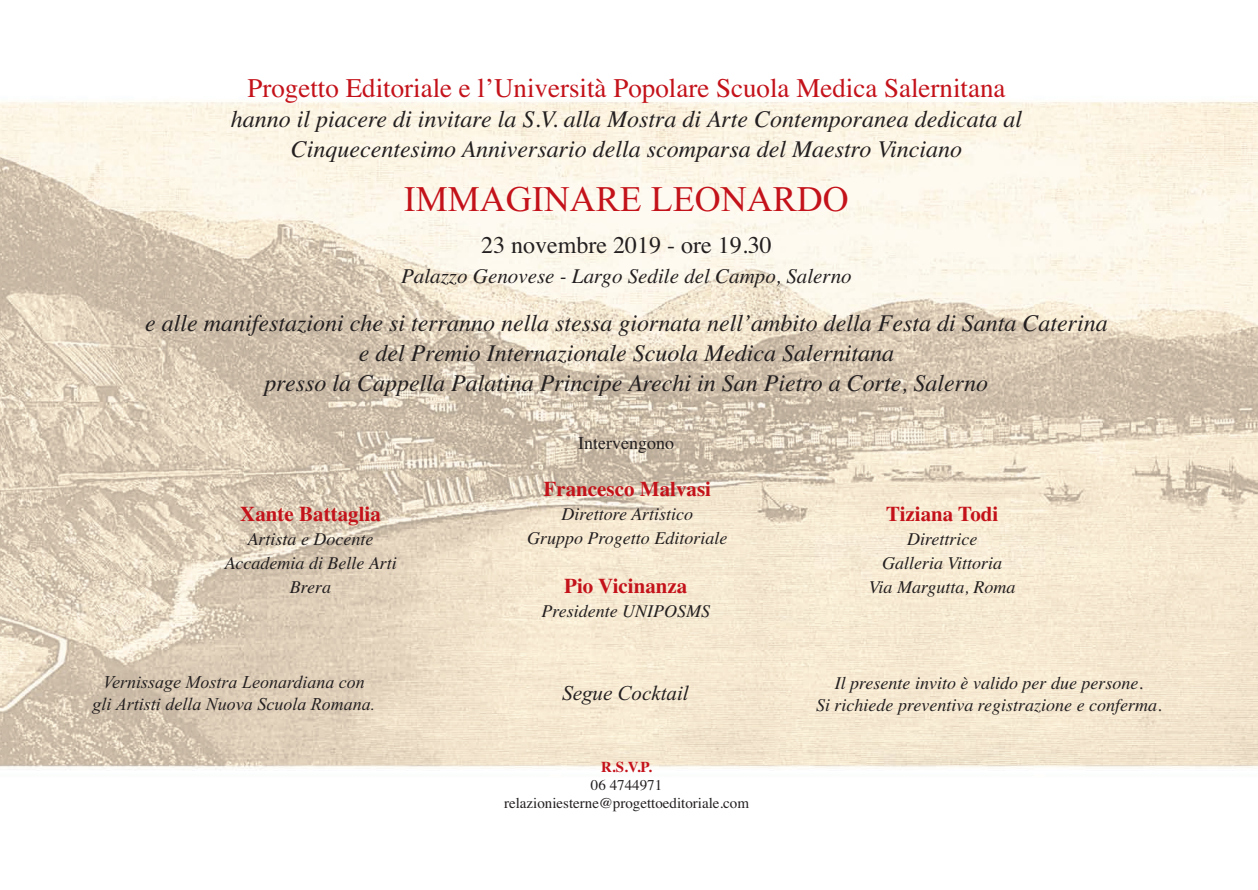
<style>
.page{position:relative;width:1258px;height:890px;background:#fff}
.page>*{position:absolute;margin:0;border:0;box-sizing:border-box;transform-origin:0 0}
.t1{font:36px "Times New Roman";color:#c4121a}
.t2{font:27px "Times";color:#c4121a}
.t3{font:italic 24px/30px "Times";color:#231f20;text-align:center}
.t4{font:24px "Times";color:#231f20}
.t5{font:700 21px "Times";color:#c4121a}
.t6{font:italic 21px "Times";color:#231f20}
.t7{font:italic 21px "Times New Roman";color:#231f20}
.t8{font:italic 18px/24px "Times";color:#231f20;text-align:center}
.t9{font:italic 18px/21.6px "Times New Roman";color:#231f20;text-align:center}
.t10{font:18px "Times";color:#231f20}
.t11{font:15px/18px "Times";color:#231f20;text-align:center}
.t12{font:700 15px "Times";color:#c4121a}
</style>
<div class="page">
<img style="left:0;top:101px;width:1258px;height:669px">
<p class="t2" style="left:247px;top:72px;width:760px">Progetto Editoriale e l’Università Popolare Scuola Medica Salernitana</p>
<p class="t3" style="left:231px;top:104px;width:793px">hanno il piacere di invitare la S.V. alla Mostra di Arte Contemporanea dedicata al<br>Cinquecentesimo Anniversario della scomparsa del Maestro Vinciano</p>
<h1 class="t1" style="left:404px;top:178px;width:446px">IMMAGINARE LEONARDO</h1>
<p class="t4" style="left:481px;top:231px;width:292px">23 novembre 2019 - ore 19.30</p>
<p class="t6" style="left:401px;top:264px;width:452px">Palazzo Genovese - Largo Sedile del Campo, Salerno</p>
<p class="t3" style="left:145px;top:308px;width:964px">e alle manifestazioni che si terranno nella stessa giornata nell’ambito della Festa di Santa Caterina e del Premio Internazionale Scuola Medica Salernitana<br>presso la Cappella Palatina Principe Arechi in San Pietro a Corte, Salerno</p>
<p class="t5" style="left:240px;top:502px;width:142px">Xante Battaglia</p>
<p class="t8" style="left:225px;top:527px;width:174px">Artista e Docente<br>Accademia di Belle Arti<br>Brera</p>
<p class="t10" style="left:578px;top:433px;width:98px">Intervengono</p>
<p class="t5" style="left:544px;top:476px;width:169px">Francesco Malvasi</p>
<p class="t8" style="left:527px;top:501px;width:202px">Direttore Artistico<br>Gruppo Progetto Editoriale</p>
<p class="t5" style="left:564px;top:573px;width:125px">Pio Vicinanza</p>
<p class="t8" style="left:541px;top:599px;width:170px">Presidente UNIPOSMS</p>
<p class="t5" style="left:886px;top:502px;width:114px">Tiziana Todi</p>
<p class="t8" style="left:869px;top:527px;width:148px">Direttrice<br>Galleria Vittoria<br>Via Margutta, Roma</p>
<p class="t9" style="left:93px;top:671px;width:284px">Vernissage Mostra Leonardiana con gli Artisti della Nuova Scuola Romana.</p>
<p class="t8" style="left:816px;top:672px;width:347px;line-height:21.6px">Il presente invito è valido per due persone.<br>Si richiede preventiva registrazione e conferma.</p>
<p class="t7" style="left:562px;top:681px;width:128px">Segue Cocktail</p>
<p class="t12" style="left:601px;top:758px;width:52px">R.S.V.P.</p>
<p class="t11" style="left:504px;top:775px;width:247px">06 4744971 relazioniesterne@progettoeditoriale.com</p>
</div>
